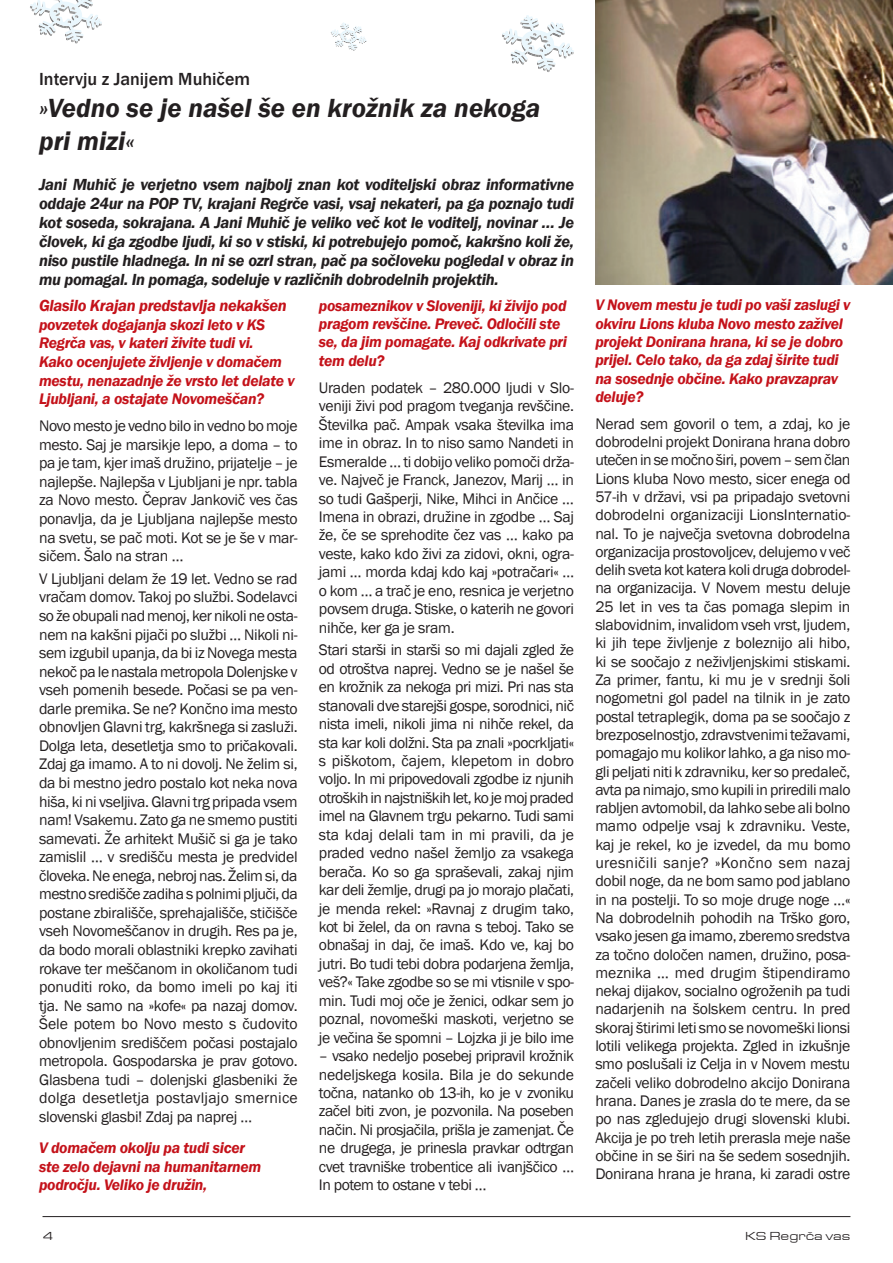
<style>
.page{position:relative;width:893px;height:1263px;background:#fff}
.page>*{position:absolute;margin:0;border:0;box-sizing:border-box;transform-origin:0 0}
.t1{font:italic 600 27px/32.4px "Franklin Gothic";color:#231f20}
.t2{font:500 18px "Franklin Gothic";color:#231f20}
.t3{font:italic 600 16.5px/19px "Franklin Gothic";letter-spacing:-.02em;color:#231f20;text-align:justify}
.t4{font:italic 600 16.5px "Franklin Gothic";letter-spacing:-.02em;color:#c4121a}
.t5{font:15.75px/18.5px "Franklin Gothic";letter-spacing:-.02em;color:#231f20;text-align:justify}
.t6{font:italic 600 15.75px/18.6px "Franklin Gothic";letter-spacing:-.02em;color:#c4121a}
.t7{font:12px "Eurostar Regular Extended";color:#231f20}
</style>
<div class="page">
<hr style="left:43px;top:1216px;width:807px;height:1px;background:#231f20">
<img style="left:595px;top:0;width:298px;height:284px">
<svg style="left:502px;top:15px;width:72px;height:57px"></svg>
<svg style="left:30px;top:0;width:72px;height:44px"></svg>
<svg style="left:331px;top:22px;width:36px;height:29px"></svg>
<p class="t2" style="left:39px;top:68px;width:212px">Intervju z Janijem Muhičem</p>
<h1 class="t1" style="left:39px;top:92px;width:503px">»Vedno se je našel še en krožnik za nekoga pri mizi«</h1>
<p class="t3" style="left:39px;top:175px;width:537px">Jani Muhič je verjetno vsem najbolj znan kot voditeljski obraz informativne oddaje 24ur na POP TV, krajani Regrče vasi, vsaj nekateri, pa ga poznajo tudi kot soseda, sokrajana. A Jani Muhič je veliko več kot le voditelj, novinar … Je človek, ki ga zgodbe ljudi, ki so v stiski, ki potrebujejo pomoč, kakršno koli že, niso pustile hladnega. In ni se ozrl stran, pač pa sočloveku pogledal v obraz in mu pomagal. In pomaga, sodeluje v različnih dobrodelnih projektih.</p>
<p class="t4" style="left:39px;top:295px;width:249px">Glasilo Krajan predstavlja nekakšen</p>
<p class="t6" style="left:39px;top:315px;width:258px">povzetek dogajanja skozi leto v KS Regrča vas, v kateri živite tudi vi.<br>Kako ocenjujete življenje v domačem mestu, nenazadnje že vrsto let delate v Ljubljani, a ostajate Novomeščan?</p>
<p class="t5" style="left:39px;top:417px;width:260px">Novo mesto je vedno bilo in vedno bo moje mesto. Saj je marsikje lepo, a doma – to pa je tam, kjer imaš družino, prijatelje – je najlepše. Najlepša v Ljubljani je npr. tabla za Novo mesto. Čeprav Jankovič ves čas ponavlja, da je Ljubljana najlepše mesto na svetu, se pač moti. Kot se je še v mar&shy;sičem. Šalo na stran …</p>
<p class="t5" style="left:39px;top:570px;width:260px">V Ljubljani delam že 19 let. Vedno se rad vračam domov. Takoj po službi. Sodelavci so že obupali nad menoj, ker nikoli ne osta&shy;nem na kakšni pijači po službi … Nikoli ni&shy;sem izgubil upanja, da bi iz Novega mesta nekoč pa le nastala metropola Dolenjske v vseh pomenih besede. Počasi se pa ven&shy;darle premika. Se ne? Končno ima mesto obnovljen Glavni trg, kakršnega si zasluži.<br>Dolga leta, desetletja smo to pričakovali.<br>Zdaj ga imamo. A to ni dovolj. Ne želim si, da bi mestno jedro postalo kot neka nova hiša, ki ni vseljiva. Glavni trg pripada vsem nam! Vsakemu. Zato ga ne smemo pustiti samevati. Že arhitekt Mušič si ga je tako zamislil … v središču mesta je predvidel človeka. Ne enega, nebroj nas. Želim si, da mestno središče zadiha s polnimi pljuči, da postane zbirališče, sprehajališče, stičišče vseh Novomeščanov in drugih. Res pa je, da bodo morali oblastniki krepko zavihati rokave ter meščanom in okoličanom tudi ponuditi roko, da bomo imeli po kaj iti tja. Ne samo na »kofe« pa nazaj domov.<br>Šele potem bo Novo mesto s čudovito obnovljenim središčem počasi postajalo metropola. Gospodarska je prav gotovo.<br>Glasbena tudi – dolenjski glasbeniki že dolga desetletja postavljajo smernice slovenski glasbi! Zdaj pa naprej …</p>
<p class="t6" style="left:39px;top:1139px;width:224px">V domačem okolju pa tudi sicer ste zelo dejavni na humanitarnem področju. Veliko je družin,</p>
<p class="t6" style="left:319px;top:296px;width:250px">posameznikov v Sloveniji, ki živijo pod pragom revščine. Preveč. Odločili ste se, da jim pomagate. Kaj odkrivate pri tem delu?</p>
<p class="t5" style="left:319px;top:379px;width:257px">Uraden podatek – 280.000 ljudi v Slo&shy;veniji živi pod pragom tveganja revščine.<br>Številka pač. Ampak vsaka številka ima ime in obraz. In to niso samo Nandeti in Esmeralde … ti dobijo veliko pomoči drža&shy;ve. Največ je Franck, Janezov, Marij … in so tudi Gašperji, Nike, Mihci in Ančice … Imena in obrazi, družine in zgodbe … Saj že, če se sprehodite čez vas … kako pa veste, kako kdo živi za zidovi, okni, ogra&shy;jami … morda kdaj kdo kaj »potračari« … o kom … a trač je eno, resnica je verjetno povsem druga. Stiske, o katerih ne govori nihče, ker ga je sram.</p>
<p class="t5" style="left:319px;top:641px;width:257px">Stari starši in starši so mi dajali zgled že od otroštva naprej. Vedno se je našel še en krožnik za nekoga pri mizi. Pri nas sta stanovali dve starejši gospe, sorodnici, nič nista imeli, nikoli jima ni nihče rekel, da sta kar koli dolžni. Sta pa znali »pocrkljati« s piškotom, čajem, klepetom in dobro voljo. In mi pripovedovali zgodbe iz njunih otroških in najstniških let, ko je moj praded imel na Glavnem trgu pekarno. Tudi sami sta kdaj delali tam in mi pravili, da je praded vedno našel žemljo za vsakega berača. Ko so ga spraševali, zakaj njim kar deli žemlje, drugi pa jo morajo plačati, je menda rekel: »Ravnaj z drugim tako, kot bi želel, da on ravna s teboj. Tako se obnašaj in daj, če imaš. Kdo ve, kaj bo jutri. Bo tudi tebi dobra podarjena žemlja, veš?« Take zgodbe so se mi vtisnile v spo&shy;min. Tudi moj oče je ženici, odkar sem jo poznal, novomeški maskoti, verjetno se je večina še spomni – Lojzka ji je bilo ime</p>
<p class="t5" style="left:319px;top:1047px;width:257px">– vsako nedeljo posebej pripravil krožnik nedeljskega kosila. Bila je do sekunde točna, natanko ob 13-ih, ko je v zvoniku začel biti zvon, je pozvonila. Na poseben način. Ni prosjačila, prišla je zamenjat. Če ne drugega, je prinesla pravkar odtrgan cvet travniške trobentice ali ivanjščico … In potem to ostane v tebi …</p>
<p class="t6" style="left:595px;top:296px;width:257px">V Novem mestu je tudi po vaši zaslugi v okviru Lions kluba Novo mesto zaživel projekt Donirana hrana, ki se je dobro prijel. Celo tako, da ga zdaj širite tudi na sosednje občine. Kako pravzaprav deluje?</p>
<p class="t5" style="left:595px;top:415px;width:257px">Nerad sem govoril o tem, a zdaj, ko je dobrodelni projekt Donirana hrana dobro utečen in se močno širi, povem – sem član Lions kluba Novo mesto, sicer enega od 57-ih v državi, vsi pa pripadajo svetovni dobrodelni organizaciji LionsInternatio&shy;nal. To je največja svetovna dobrodelna organizacija prostovoljcev, delujemo v več delih sveta kot katera koli druga dobrodel&shy;na organizacija. V Novem mestu deluje 25 let in ves ta čas pomaga slepim in slabovidnim, invalidom vseh vrst, ljudem, ki jih tepe življenje z boleznijo ali hibo, ki se soočajo z neživljenjskimi stiskami.<br>Za primer, fantu, ki mu je v srednji šoli nogometni gol padel na tilnik in je zato postal tetraplegik, doma pa se soočajo z brezposelnostjo, zdravstvenimi težavami, pomagajo mu kolikor lahko, a ga niso mo&shy;gli peljati niti k zdravniku, ker so predaleč, avta pa nimajo, smo kupili in priredili malo rabljen avtomobil, da lahko sebe ali bolno mamo odpelje vsaj k zdravniku. Veste, kaj je rekel, ko je izvedel, da mu bomo uresničili sanje? »Končno sem nazaj dobil noge, da ne bom samo pod jablano in na postelji. To so moje druge noge …« Na dobrodelnih pohodih na Trško goro, vsako jesen ga imamo, zberemo sredstva za točno določen namen, družino, posa&shy;meznika … med drugim štipendiramo nekaj dijakov, socialno ogroženih pa tudi nadarjenih na šolskem centru. In pred skoraj štirimi leti smo se novomeški lionsi lotili velikega projekta. Zgled in izkušnje smo poslušali iz Celja in v Novem mestu začeli veliko dobrodelno akcijo Donirana hrana. Danes je zrasla do te mere, da se po nas zgledujejo drugi slovenski klubi.<br>Akcija je po treh letih prerasla meje naše občine in se širi na še sedem sosednjih.<br>Donirana hrana je hrana, ki zaradi ostre</p>
<p class="t7" style="left:43px;top:1228px;width:12px">4</p>
<p class="t7" style="left:745px;top:1228px;width:107px">KS Regrča vas</p>
</div>
